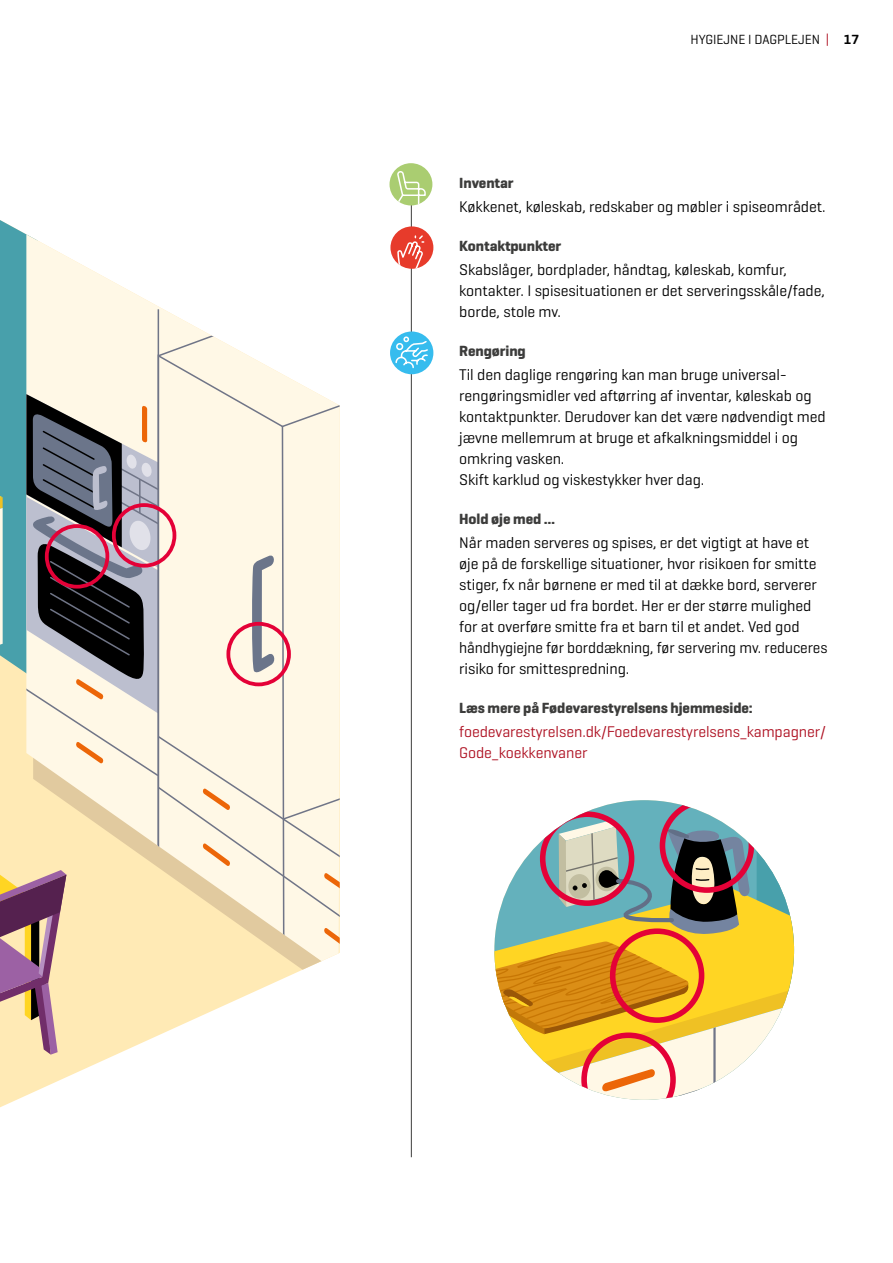
<style>
.page{position:relative;width:893px;height:1263px;background:#fff}
.page>*{position:absolute;margin:0;border:0;box-sizing:border-box;transform-origin:0 0}
.t1{font:15.75px/21px "Geogrotesque";letter-spacing:-.005em;color:#000}
.t2{font:15.75px/21px "Geogrotesque";letter-spacing:-.005em;color:#ae1122}
.t3{font:700 15px "Geogrotesque";letter-spacing:-.005em;color:#3c3c3b}
.t4{font:13.5px "Geogrotesque";letter-spacing:-.005em;color:#000}
.s1{color:#ae1122}
.s2{font-weight:600}
</style>
<div class="page">
<hr style="left:411px;top:181px;width:1px;height:976px;background:#3c3c3b">
<div style="left:389px;top:163px;width:43px;height:42px;background:#aacd71;border-radius:50%"></div>
<svg style="left:395px;top:163px;width:32px;height:42px"></svg>
<div style="left:390px;top:331px;width:43px;height:43px;background:#36bcee;border-radius:50%"></div>
<svg style="left:394px;top:335px;width:35px;height:34px"></svg>
<div style="left:390px;top:226px;width:43px;height:43px;background:#e73b2b;border-radius:50%"></div>
<svg style="left:397px;top:235px;width:28px;height:34px"></svg>
<svg style="left:0;top:1068px;width:86px;height:39px"></svg>
<svg style="left:0;top:220px;width:340px;height:848px"></svg>
<div style="left:112px;top:503px;width:64px;height:65px;border:4px solid #e40137;border-radius:50%"></div>
<div style="left:45px;top:524px;width:64px;height:65px;border:4px solid #e40137;border-radius:50%"></div>
<div style="left:226px;top:622px;width:65px;height:64px;border:4px solid #e40137;border-radius:50%"></div>
<svg style="left:494px;top:800px;width:300px;height:300px"></svg>
<div style="left:610px;top:928px;width:94px;height:95px;border:6px solid #e40137;border-radius:50%"></div>
<p class="t4" style="left:691px;top:31px;width:170px">HYGIEJNE I DAGPLEJEN <span class="s1">|</span> <span class="s2">17</span></p>
<p class="t3" style="left:459px;top:174px;width:56px">Inventar</p>
<p class="t1" style="left:459px;top:196px;width:368px">Køkkenet, køleskab, redskaber og møbler i spiseområdet.</p>
<p class="t3" style="left:459px;top:237px;width:104px">Kontaktpunkter</p>
<p class="t1" style="left:459px;top:259px;width:367px">Skabslåger, bordplader, håndtag, køleskab, komfur, kontakter. I spisesituationen er det serveringsskåle/fade, borde, stole mv.</p>
<p class="t3" style="left:459px;top:342px;width:68px">Rengøring</p>
<p class="t1" style="left:459px;top:364px;width:368px">Til den daglige rengøring kan man bruge universal&shy;rengøringsmidler ved aftørring af inventar, køleskab og kontaktpunkter. Derudover kan det være nødvendigt med jævne mellemrum at bruge et afkalkningsmiddel i og omkring vasken.<br>Skift karklud og viskestykker hver dag.</p>
<p class="t3" style="left:459px;top:510px;width:98px">Hold øje med …</p>
<p class="t1" style="left:459px;top:532px;width:370px">Når maden serveres og spises, er det vigtigt at have et øje på de forskellige situationer, hvor risikoen for smitte stiger, fx når børnene er med til at dække bord, serverer og/eller tager ud fra bordet. Her er der større mulighed for at overføre smitte fra et barn til et andet. Ved god håndhygiejne før borddækning, før servering mv. reduceres risiko for smittespredning.</p>
<p class="t3" style="left:459px;top:699px;width:295px">Læs mere på Fødevarestyrelsens hjemmeside:</p>
<p class="t2" style="left:459px;top:721px;width:368px">foedevarestyrelsen.dk/Foedevarestyrelsens_kampagner/<br>Gode_koekkenvaner</p>
</div>
